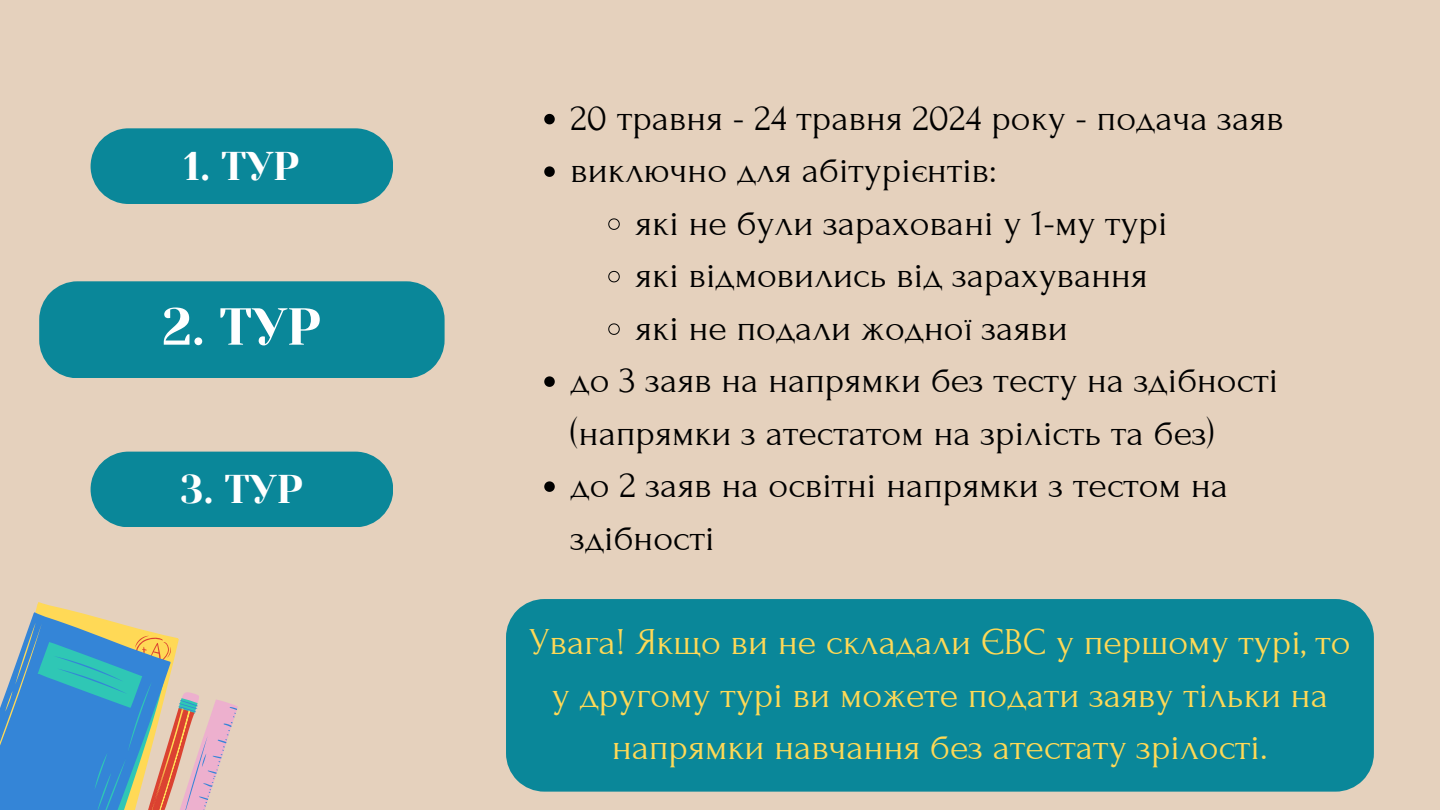
<style>
.page{position:relative;width:1440px;height:810px;background:#e5d1bd}
.page>*{position:absolute;margin:0;border:0;box-sizing:border-box;transform-origin:0 0}
.t1{font:52px "Yeseva One";color:#fff}
.t2{font:40px "Yeseva One";color:#fff}
.t3{font:38px/52.5px "Forum";color:#000}
.t4{font:38px/52.5px "Forum";color:#ffd956;text-align:center}
</style>
<div class="page">
<svg style="left:0;top:608px;width:238px;height:202px"></svg>
<div style="left:91px;top:128px;width:302px;height:76px;background:#0a8799;border-radius:38px"></div>
<svg style="left:544px;top:114px;width:11px;height:10px"></svg>
<svg style="left:544px;top:166px;width:11px;height:11px"></svg>
<svg style="left:608px;top:218px;width:12px;height:12px"></svg>
<svg style="left:608px;top:271px;width:12px;height:12px"></svg>
<svg style="left:608px;top:323px;width:12px;height:12px"></svg>
<svg style="left:544px;top:376px;width:11px;height:11px"></svg>
<svg style="left:544px;top:481px;width:11px;height:11px"></svg>
<div style="left:91px;top:452px;width:302px;height:75px;background:#0a8799;border-radius:38px"></div>
<div style="left:39px;top:281px;width:406px;height:97px;background:#0a8799"></div>
<div style="left:506px;top:599px;width:868px;height:193px;background:#0a8799"></div>
<p class="t2" style="left:184px;top:143px;width:118px">1. ТУР</p>
<p class="t1" style="left:162px;top:297px;width:161px">2. ТУР</p>
<p class="t2" style="left:180px;top:466px;width:124px">3. ТУР</p>
<p class="t3" style="left:571px;top:92px;width:715px">20 травня - 24 травня 2024 року - подача заяв</p>
<p class="t3" style="left:571px;top:144px;width:428px">виключно для абітурієнтів:</p>
<p class="t3" style="left:635px;top:197px;width:534px">які не були зараховані у 1-му турі</p>
<p class="t3" style="left:635px;top:249px;width:514px">які відмовились від зарахування</p>
<p class="t3" style="left:635px;top:302px;width:434px">які не подали жодної заяви</p>
<p class="t3" style="left:571px;top:354px;width:709px">до 3 заяв на напрямки без тесту на здібності (напрямки з атестатом на зрілість та без)</p>
<p class="t3" style="left:571px;top:459px;width:659px">до 2 заяв на освітні напрямки з тестом на здібності</p>
<p class="t4" style="left:529px;top:616px;width:823px">Увага! Якщо ви не складали ЄВС у першому турі, то у другому турі ви можете подати заяву тільки на напрямки навчання без атестату зрілості.</p>
</div>
